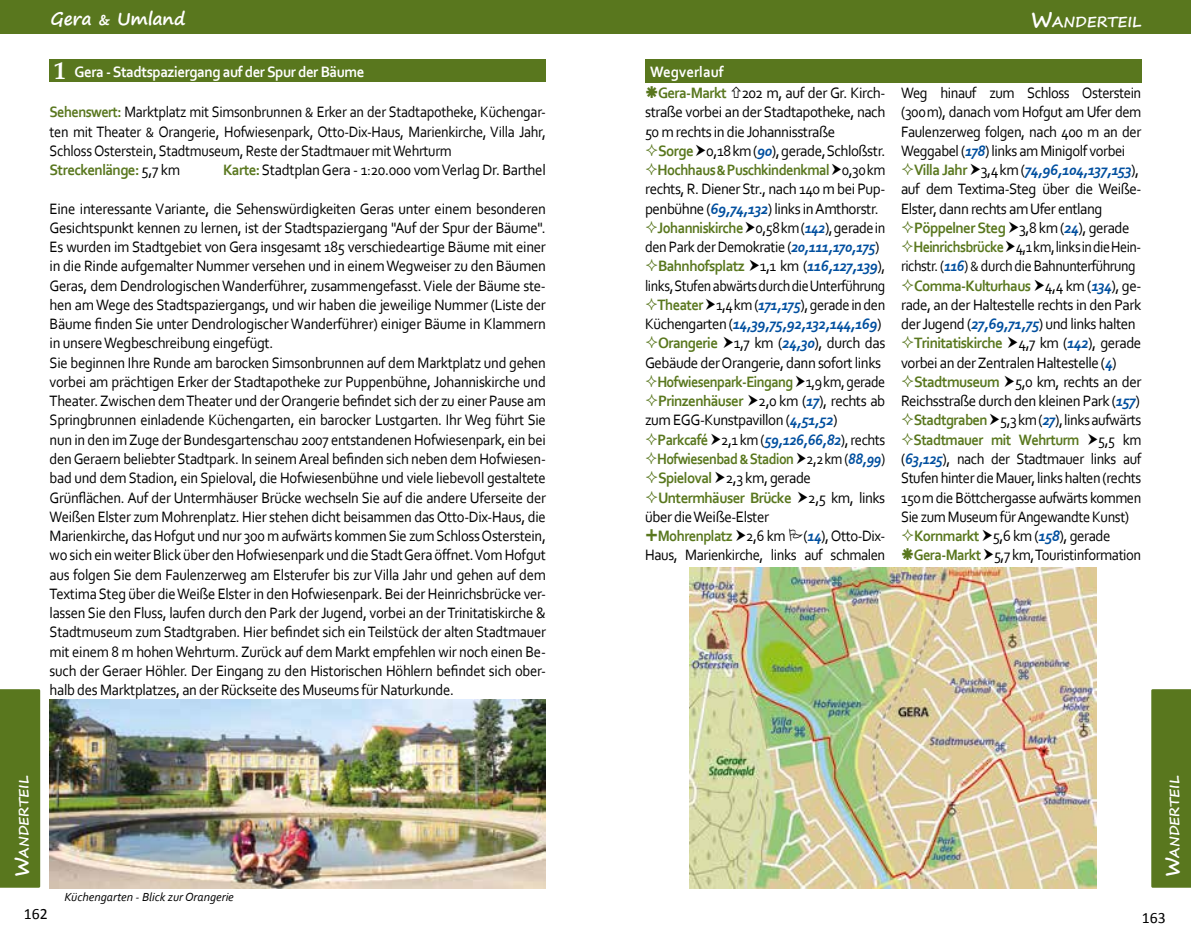
<style>
.page{position:relative;width:1191px;height:943px;background:#fff}
.page>*{position:absolute;margin:0;border:0;box-sizing:border-box;transform-origin:0 0}
.t1{font:700 17.5px "Segoe Print";letter-spacing:-.01em;color:#fff}
.t2{font:15.75px/19.2px "Corbel";letter-spacing:-.02em;color:#000;scale:.94 1}
.t3{font:15.75px/19.2px "Corbel";letter-spacing:-.02em;color:#000;text-align:justify;scale:.95 1}
.t4{font:15.75px "Corbel";letter-spacing:-.02em;color:#000;scale:.92 1}
.t5{font:15.75px/19.2px "Corbel";letter-spacing:-.02em;color:#000;text-align:justify;scale:.93 1}
.t6{font:15.75px/19.2px "Corbel";letter-spacing:-.02em;color:#000;scale:.91 1}
.t7{font:700 15.75px "Corbel";letter-spacing:-.04em;color:#59771e;scale:.95 1}
.t8{font:15.75px "Corbel";letter-spacing:-.02em;color:#000;scale:.9 1}
.t9{font:700 15.75px "Corbel";letter-spacing:-.04em;color:#59771e;scale:.92 1}
.t10{font:700 15.75px "Corbel";letter-spacing:-.03em;color:#fff;scale:.95 1}
.t11{font:italic 700 15.75px "Corbel";letter-spacing:-.03em;color:#004f9f;scale:.94 1}
.t12{font:700 15.75px "Corbel";letter-spacing:-.04em;color:#59771e;scale:.9 1}
.t13{font:700 15.75px "Corbel";letter-spacing:-.04em;color:#59771e;scale:.89 1}
.t14{font:700 15.75px "Corbel";color:#fff;scale:.95 1}
.t15{font:15.75px "Calibri";color:#000}
.t16{font:700 14.7px "Segoe Print";color:#fff}
.t17{font:700 13.47px "Segoe Print";color:#fff}
.t18{font:italic 12.25px "Corbel";color:#000}
.s1{font-size:14px}
.s2{font-family:"Book Antiqua";font-size:24.5px}
.s3{font-weight:700;color:#59771e}
.s4{font-weight:700;font-style:italic;color:#004f9f}
.s5{font-weight:400;color:#000}
.s6{font-style:italic;color:#004f9f}
.s7{font-weight:400;font-style:normal;color:#000}
.s8{font-size:21px}
.s9{font-size:19.25px}
</style>
<div class="page">
<div style="left:0;top:0;width:1191px;height:34px;background:#59771e"></div>
<div style="left:0;top:689px;width:40px;height:198px;background:#59771e"></div>
<div style="left:1151px;top:689px;width:40px;height:198px;background:#59771e"></div>
<div style="left:50px;top:60px;width:496px;height:22px;background:#59771e"></div>
<div style="left:645px;top:60px;width:496px;height:23px;background:#59771e"></div>
<img style="left:690px;top:567px;width:406px;height:321px">
<img style="left:50px;top:700px;width:496px;height:188px">
<p class="t1" style="left:50px;top:3px;width:137px">Gera <span class="s1">&amp;</span> Umland</p>
<p class="t10" style="left:55px;top:62px;width:328px"><span class="s2">1</span> Gera - Stadtspaziergang auf der Spur der Bäume</p>
<p class="t14" style="left:650px;top:62px;width:79px">Wegverlauf</p>
<p class="t6" style="left:50px;top:102px;width:547px"><span class="s3">Sehenswert:</span> Marktplatz mit Simsonbrunnen <span class="s1">&amp;</span> Erker an der Stadtapotheke, Küchengar&shy;ten mit Theater <span class="s1">&amp;</span> Orangerie, Hofwiesenpark, Otto-Dix-Haus, Marienkirche, Villa Jahr, Schloss Osterstein, Stadtmuseum, Reste der Stadtmauer mit Wehrturm<br><span class="s3">Streckenlänge:</span> 5,7 km</p>
<p class="t3" style="left:223px;top:160px;width:341px"><span class="s3">Karte:</span> Stadtplan Gera - 1:20.000 vom Verlag Dr. Barthel</p>
<p class="t2" style="left:50px;top:198px;width:529px">Eine interessante Variante, die Sehenswürdigkeiten Geras unter einem besonderen Gesichtspunkt kennen zu lernen, ist der Stadtspaziergang "Auf der Spur der Bäume".<br>Es wurden im Stadtgebiet von Gera insgesamt 185 verschiedeartige Bäume mit einer in die Rinde aufgemalter Nummer versehen und in einem Wegweiser zu den Bäumen Geras, dem Dendrologischen Wanderführer, zusammengefasst. Viele der Bäume ste&shy;hen am Wege des Stadtspaziergangs, und wir haben die jeweilige Nummer (Liste der Bäume finden Sie unter Dendrologischer Wanderführer) einiger Bäume in Klammern in unsere Wegbeschreibung eingefügt.<br>Sie beginnen Ihre Runde am barocken Simsonbrunnen auf dem Marktplatz und gehen vorbei am prächtigen Erker der Stadtapotheke zur Puppenbühne, Johanniskirche und Theater. Zwischen dem Theater und der Orangerie befindet sich der zu einer Pause am Springbrunnen einladende Küchengarten, ein barocker Lustgarten. Ihr Weg führt Sie nun in den im Zuge der Bundesgartenschau 2007 entstandenen Hofwiesenpark, ein bei den Geraern beliebter Stadtpark. In seinem Areal befinden sich neben dem Hofwiesen&shy;bad und dem Stadion, ein Spieloval, die Hofwiesenbühne und viele liebevoll gestaltete Grünflächen. Auf der Untermhäuser Brücke wechseln Sie auf die andere Uferseite der Weißen Elster zum Mohrenplatz. Hier stehen dicht beisammen das Otto-Dix-Haus, die Marienkirche, das Hofgut und nur 300 m aufwärts kommen Sie zum Schloss Osterstein, wo sich ein weiter Blick über den Hofwiesenpark und die Stadt Gera öffnet. Vom Hofgut aus folgen Sie dem Faulenzerweg am Elsterufer bis zur Villa Jahr und gehen auf dem Textima Steg über die Weiße Elster in den Hofwiesenpark. Bei der Heinrichsbrücke ver&shy;lassen Sie den Fluss, laufen durch den Park der Jugend, vorbei an der Trinitatiskirche &amp; Stadtmuseum zum Stadtgraben. Hier befindet sich ein Teilstück der alten Stadtmauer mit einem 8 m hohen Wehrturm. Zurück auf dem Markt empfehlen wir noch einen Be&shy;such der Geraer Höhler. Der Eingang zu den Historischen Höhlern befindet sich ober&shy;halb des Marktplatzes, an der Rückseite des Museums für Naturkunde.</p>
<p class="t3" style="left:645px;top:83px;width:254px;text-indent:13px"><span class="s3">Gera-Markt</span> 202 m, auf der Gr. Kirch&shy;straße vorbei an der Stadtapotheke, nach 50 m rechts in die Johannisstraße</p>
<p class="t3" style="left:658px;top:141px;width:238px"><span class="s3">Sorge</span> 0,18 km (<span class="s4">90</span>), gerade, Schloßstr.</p>
<p class="t9" style="left:657px;top:160px;width:249px">Hochhaus <span class="s1">&amp;</span> Puschkindenkmal <span class="s5">0,30km</span></p>
<p class="t3" style="left:645px;top:179px;width:254px">rechts, R. Diener Str., nach 140 m bei Pup-</p>
<p class="t3" style="left:645px;top:198px;width:245px">penbühne (<span class="s4">69,74,132</span>) links in Amthorstr.</p>
<p class="t4" style="left:657px;top:218px;width:249px"><span class="s3">Johanniskirche</span> 0,58 km (<span class="s4">142</span>), gerade in</p>
<p class="t4" style="left:645px;top:237px;width:256px">den Park der Demokratie (<span class="s4">20,111,170,175</span>)</p>
<p class="t7" style="left:658px;top:256px;width:241px">Bahnhofsplatz <span class="s5">1,1 km (</span><span class="s6">116,127,139</span><span class="s5">),</span></p>
<p class="t8" style="left:645px;top:276px;width:268px">links, Stufen abwärts durch die Unterführung</p>
<p class="t4" style="left:657px;top:295px;width:249px"><span class="s3">Theater</span> 1,4km (<span class="s4">171,175</span>), gerade in den</p>
<p class="t11" style="left:645px;top:314px;width:253px"><span class="s7">Küchengarten (</span>14,39,75,92,132,144,169<span class="s7">)</span></p>
<p class="t3" style="left:658px;top:333px;width:241px"><span class="s3">Orangerie</span> 1,7 km (<span class="s4">24,30</span>), durch das</p>
<p class="t3" style="left:645px;top:352px;width:250px">Gebäude der Orangerie, dann sofort links</p>
<p class="t12" style="left:657px;top:372px;width:255px">Hofwiesenpark-Eingang <span class="s5">1,9km, gerade</span></p>
<p class="t3" style="left:658px;top:391px;width:241px"><span class="s3">Prinzenhäuser</span> 2,0 km (<span class="s4">17</span>), rechts ab</p>
<p class="t3" style="left:645px;top:410px;width:204px">zum EGG-Kunstpavillon (<span class="s4">4,51,52</span>)</p>
<p class="t4" style="left:657px;top:430px;width:249px"><span class="s3">Parkcafé</span> 2,1 km (<span class="s4">59,126,66,82</span>), rechts</p>
<p class="t13" style="left:657px;top:449px;width:258px">Hofwiesenbad <span class="s1">&amp;</span> Stadion <span class="s5">2,2km (</span><span class="s6">88,99</span><span class="s5">)</span></p>
<p class="t3" style="left:658px;top:468px;width:163px"><span class="s3">Spieloval</span> 2,3 km, gerade</p>
<p class="t7" style="left:658px;top:487px;width:241px">Untermhäuser Brücke <span class="s5">2,5 km, links</span></p>
<p class="t3" style="left:645px;top:506px;width:132px">über die Weiße-Elster</p>
<p class="t5" style="left:657px;top:526px;width:246px"><span class="s3">Mohrenplatz</span> 2,6 km (<span class="s4">14</span>), Otto-Dix-</p>
<p class="t5" style="left:645px;top:545px;width:260px">Haus, Marienkirche, links auf schmalen</p>
<p class="t16" style="left:1030px;top:8px;width:112px"><span class="s8">W</span>ANDERTEIL</p>
<p class="t5" style="left:901px;top:83px;width:260px">Weg hinauf zum Schloss Osterstein (300m), danach vom Hofgut am Ufer dem Faulenzerweg folgen, nach 400 m an der Weggabel (<span class="s4">178</span>) links am Minigolf vorbei</p>
<p class="t3" style="left:901px;top:160px;width:254px;text-align:left;text-indent:13px"><span class="s3">Villa Jahr</span> 3,4km (<span class="s4">74,96,104,137,153</span>), auf dem Textima-Steg über die Weiße-<br>Elster, dann rechts am Ufer entlang</p>
<p class="t3" style="left:914px;top:218px;width:228px"><span class="s3">Pöppelner Steg</span> 3,8 km (<span class="s4">24</span>), gerade</p>
<p class="t8" style="left:913px;top:237px;width:255px"><span class="s3">Heinrichsbrücke</span> 4,1 km, links in die Hein-</p>
<p class="t8" style="left:901px;top:256px;width:262px">richstr. (<span class="s4">116</span>) <span class="s1">&amp;</span> durch die Bahnunterführung</p>
<p class="t7" style="left:914px;top:276px;width:241px">Comma-Kulturhaus <span class="s5">4,4 km (</span><span class="s6">134</span><span class="s5">), ge-</span></p>
<p class="t3" style="left:901px;top:295px;width:254px">rade, an der Haltestelle rechts in den Park</p>
<p class="t3" style="left:901px;top:314px;width:249px">der Jugend (<span class="s4">27,69,71,75</span>) und links halten</p>
<p class="t7" style="left:914px;top:333px;width:241px">Trinitatiskirche <span class="s5">4,7 km (</span><span class="s6">142</span><span class="s5">), gerade</span></p>
<p class="t3" style="left:901px;top:352px;width:228px">vorbei an der Zentralen Haltestelle (<span class="s4">4</span>)</p>
<p class="t3" style="left:914px;top:372px;width:241px"><span class="s3">Stadtmuseum</span> 5,0 km, rechts an der</p>
<p class="t3" style="left:901px;top:391px;width:253px">Reichsstraße durch den kleinen Park (<span class="s4">157</span>)</p>
<p class="t5" style="left:913px;top:410px;width:246px"><span class="s3">Stadtgraben</span> 5,3 km (<span class="s4">27</span>), links aufwärts</p>
<p class="t9" style="left:913px;top:430px;width:249px">Stadtmauer mit Wehrturm <span class="s5">5,5 km</span></p>
<p class="t4" style="left:901px;top:449px;width:263px">(<span class="s4">63,125</span>), nach der Stadtmauer links auf</p>
<p class="t4" style="left:901px;top:468px;width:263px">Stufen hinter die Mauer, links halten (rechts</p>
<p class="t4" style="left:901px;top:487px;width:263px">150m die Böttchergasse aufwärts kommen</p>
<p class="t4" style="left:901px;top:507px;width:249px">Sie zum Museum für Angewandte Kunst)</p>
<p class="t3" style="left:914px;top:526px;width:208px"><span class="s3">Kornmarkt</span> 5,6 km (<span class="s4">158</span>), gerade</p>
<p class="t5" style="left:913px;top:545px;width:246px"><span class="s3">Gera-Markt</span> 5,7 km, Touristinformation</p>
<p class="t17" style="left:11px;top:877px;width:103px;rotate:-90deg"><span class="s9">W</span>ANDERTEIL</p>
<p class="t17" style="left:1162px;top:877px;width:103px;rotate:-90deg"><span class="s9">W</span>ANDERTEIL</p>
<p class="t15" style="left:24px;top:903px;width:25px">162</p>
<p class="t15" style="left:1141px;top:907px;width:25px">163</p>
<p class="t18" style="left:64px;top:889px;width:171px">Küchengarten - Blick zur Orangerie</p>
</div>
